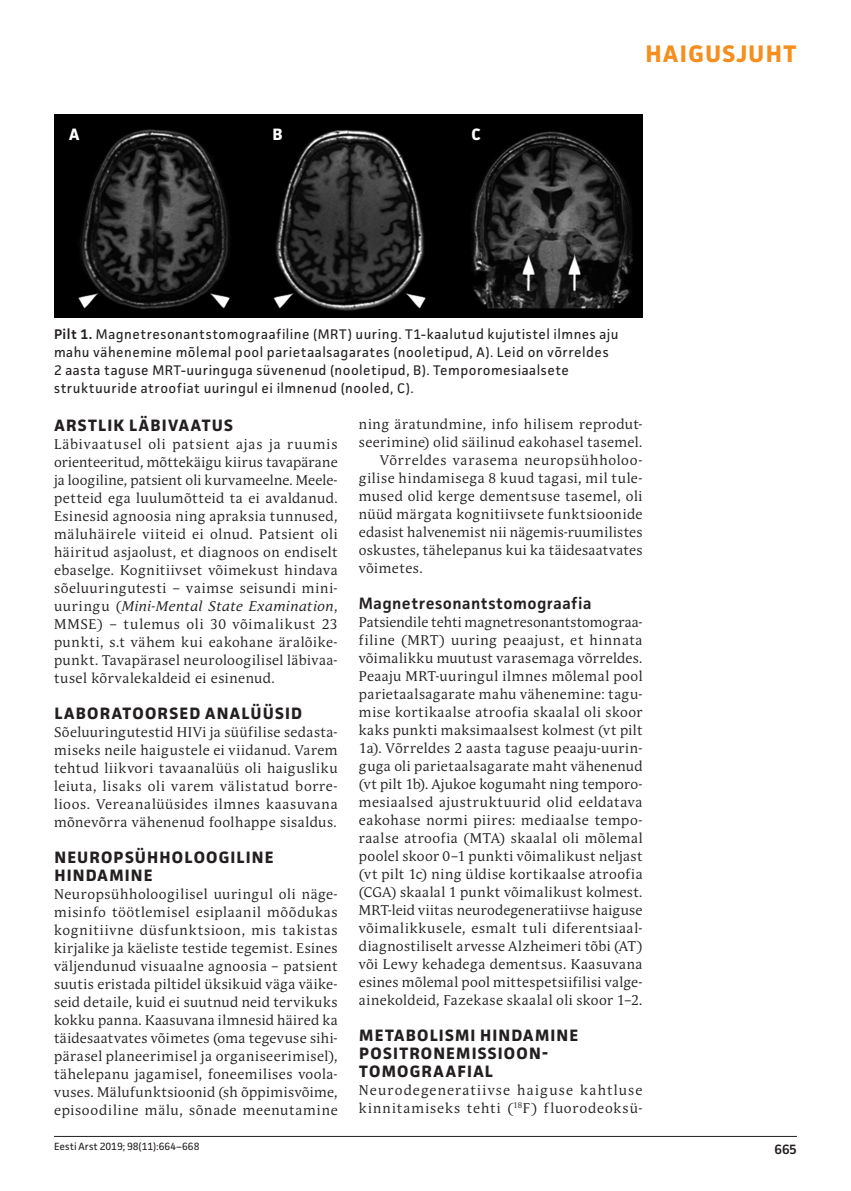
<style>
.page{position:relative;width:851px;height:1191px;background:#fff}
.page>*{position:absolute;margin:0;border:0;box-sizing:border-box;transform-origin:0 0}
.t1{font:700 24px "Facit";letter-spacing:.05em;color:#f68e1e}
.t2{font:700 16.5px/18px "Facit";letter-spacing:.07em;color:#231f20}
.t3{font:600 16.5px "Facit";letter-spacing:.025em;color:#231f20}
.t4{font:700 16.5px "Facit";color:#fff}
.t5{font:13.95px/18px "Andulka Book Pro";letter-spacing:.045em;color:#231f20;text-align:justify}
.t6{font:13.95px/18px "Facit";letter-spacing:.035em;color:#231f20}
.t7{font:13.95px "Andulka Book Pro";letter-spacing:.025em;color:#231f20}
.t8{font:13.95px/18px "Andulka Book Pro";letter-spacing:.085em;color:#231f20}
.t9{font:600 13.5px "Facit";color:#231f20}
.t10{font:10.5px "Facit";color:#231f20}
.s1{font-weight:600}
.s2{font-style:italic}
</style>
<div class="page">
<hr style="left:54px;top:1136px;width:742px;height:1px;background:#231f20">
<img style="left:54px;top:115px;width:588px;height:202px">
<p class="t4" style="left:69px;top:124px;width:12px">A</p>
<p class="t4" style="left:272px;top:124px;width:12px">B</p>
<p class="t4" style="left:471px;top:124px;width:11px">C</p>
<h1 class="t1" style="left:645px;top:39px;width:152px">HAIGUSJUHT</h1>
<p class="t6" style="left:54px;top:325px;width:566px"><span class="s1">Pilt 1.</span> Magnetresonantstomograafiline (MRT) uuring. T1-kaalutud kujutistel ilmnes aju mahu vähenemine mõlemal pool parietaalsagarates (nooletipud, A). Leid on võrreldes 2 aasta taguse MRT-uuringuga süvenenud (nooletipud, B). Temporomesiaalsete struktuuride atroofiat uuringul ei ilmnenud (nooled, C).</p>
<p class="t2" style="left:54px;top:415px;width:136px">ARSTLIK LÄBIVAATUS</p>
<p class="t5" style="left:54px;top:435px;width:285px">Läbivaatusel oli patsient ajas ja ruumis orienteeritud, mõttekäigu kiirus tavapärane ja loogiline, patsient oli kurvameelne. Meele&shy;petteid ega luulumõtteid ta ei avaldanud.<br>Esinesid agnoosia ning apraksia tunnused, mäluhäirele viiteid ei olnud. Patsient oli häiritud asjaolust, et diagnoos on endiselt ebaselge. Kognitiivset võimekust hindava sõeluuringutesti – vaimse seisundi mini&shy;uuringu (<span class="s2">Mini-Mental State Examination</span>, MMSE) – tulemus oli 30 võimalikust 23 punkti, s.t vähem kui eakohane äralõike&shy;punkt. Tavapärasel neuroloogilisel läbivaa&shy;tusel kõrvalekaldeid ei esinenud.</p>
<p class="t2" style="left:54px;top:703px;width:249px">LABORATOORSED ANALÜÜSI D</p>
<p class="t5" style="left:54px;top:723px;width:285px">Sõeluuringutestid HIVi ja süüfilise sedasta&shy;miseks neile haigustele ei viidanud. Varem tehtud liikvori tavaanalüüs oli haigusliku leiuta, lisaks oli varem välistatud borre&shy;lioos. Vereanalüüsides ilmnes kaasuvana mõnevõrra vähenenud foolhappe sisaldus.</p>
<p class="t2" style="left:54px;top:847px;width:221px">NEUROPSÜHHOLOOGILINE<br>HINDAMINE</p>
<p class="t5" style="left:54px;top:885px;width:285px">Neuropsühholoogilisel uuringul oli näge&shy;misinfo töötlemisel esiplaanil mõõdukas kognitiivne düsfunktsioon, mis takistas kirjalike ja käeliste testide tegemist. Esines väljendunud visuaalne agnoosia – patsient suutis eristada piltidel üksikuid väga väike&shy;seid detaile, kuid ei suutnud neid tervikuks kokku panna. Kaasuvana ilmnesid häired ka täidesaatvates võimetes (oma tegevuse sihi&shy;pärasel planeerimisel ja organiseerimisel), tähelepanu jagamisel, foneemilises voola&shy;vuses. Mälufunktsioonid (sh õppimisvõime, episoodiline mälu, sõnade meenutamine</p>
<p class="t10" style="left:54px;top:1139px;width:147px">Eesti Arst 2019; 98(11):664–668</p>
<p class="t5" style="left:359px;top:415px;width:285px">ning äratundmine, info hilisem reprodut-</p>
<p class="t5" style="left:359px;top:433px;width:285px">seerimine) olid säilinud eakohasel tasemel.</p>
<p class="t5" style="left:380px;top:451px;width:264px">Võrreldes varasema neuropsühholoo-</p>
<p class="t5" style="left:359px;top:469px;width:285px">gilise hindamisega 8 kuud tagasi, mil tule-</p>
<p class="t5" style="left:359px;top:487px;width:285px">mused olid kerge dementsuse tasemel, oli</p>
<p class="t5" style="left:359px;top:505px;width:285px">nüüd märgata kognitiivsete funktsioonide</p>
<p class="t7" style="left:359px;top:523px;width:285px">edasist halvenemist nii nägemis-ruumilistes</p>
<p class="t7" style="left:359px;top:541px;width:285px">oskustes, tähelepanus kui ka täidesaatvates</p>
<p class="t5" style="left:359px;top:559px;width:65px">võimetes.</p>
<p class="t3" style="left:359px;top:592px;width:234px">Magnetresonantstomograafia</p>
<p class="t5" style="left:359px;top:613px;width:285px">Patsiendile tehti magnetresonantstomograa&shy;filine (MRT) uuring peaajust, et hinnata võimalikku muutust varasemaga võrreldes.<br>Peaaju MRT-uuringul ilmnes mõlemal pool parietaalsagarate mahu vähenemine: tagu&shy;mise kortikaalse atroofia skaalal oli skoor kaks punkti maksimaalsest kolmest (vt pilt 1a). Võrreldes 2 aasta taguse peaaju-uurin&shy;guga oli parietaalsagarate maht vähenenud (vt pilt 1b). Ajukoe kogumaht ning temporo&shy;mesiaalsed ajustruktuurid olid eeldatava eakohase normi piires: mediaalse tempo&shy;raalse atroofia (MTA) skaalal oli mõlemal poolel skoor 0–1 punkti võimalikust neljast (vt pilt 1c) ning üldise kortikaalse atroofia (CGA) skaalal 1 punkt võimalikust kolmest.<br>MRT-leid viitas neurodegeneratiivse haiguse võimalikkusele, esmalt tuli diferentsiaal&shy;diagnostiliselt arvesse Alzheimeri tõbi (AT) või Lewy kehadega dementsus. Kaasuvana esines mõlemal pool mittespetsiifilisi valge&shy;ainekoldeid, Fazekase skaalal oli skoor 1–2.</p>
<p class="t2" style="left:359px;top:1025px;width:220px">METABOLISMI HINDAMINE<br>POSITRONEMISSI</p>
<p class="t2" style="left:504px;top:1043px;width:45px">OON-</p>
<p class="t2" style="left:359px;top:1061px;width:135px">TOMOGRAAFIAL</p>
<p class="t8" style="left:359px;top:1081px;width:285px">Neurodegeneratiivse haiguse kahtluse kinnitamiseks tehti (<sup>18</sup>F) fluorodeoksü-</p>
<p class="t9" style="left:774px;top:1140px;width:24px">665</p>
</div>
